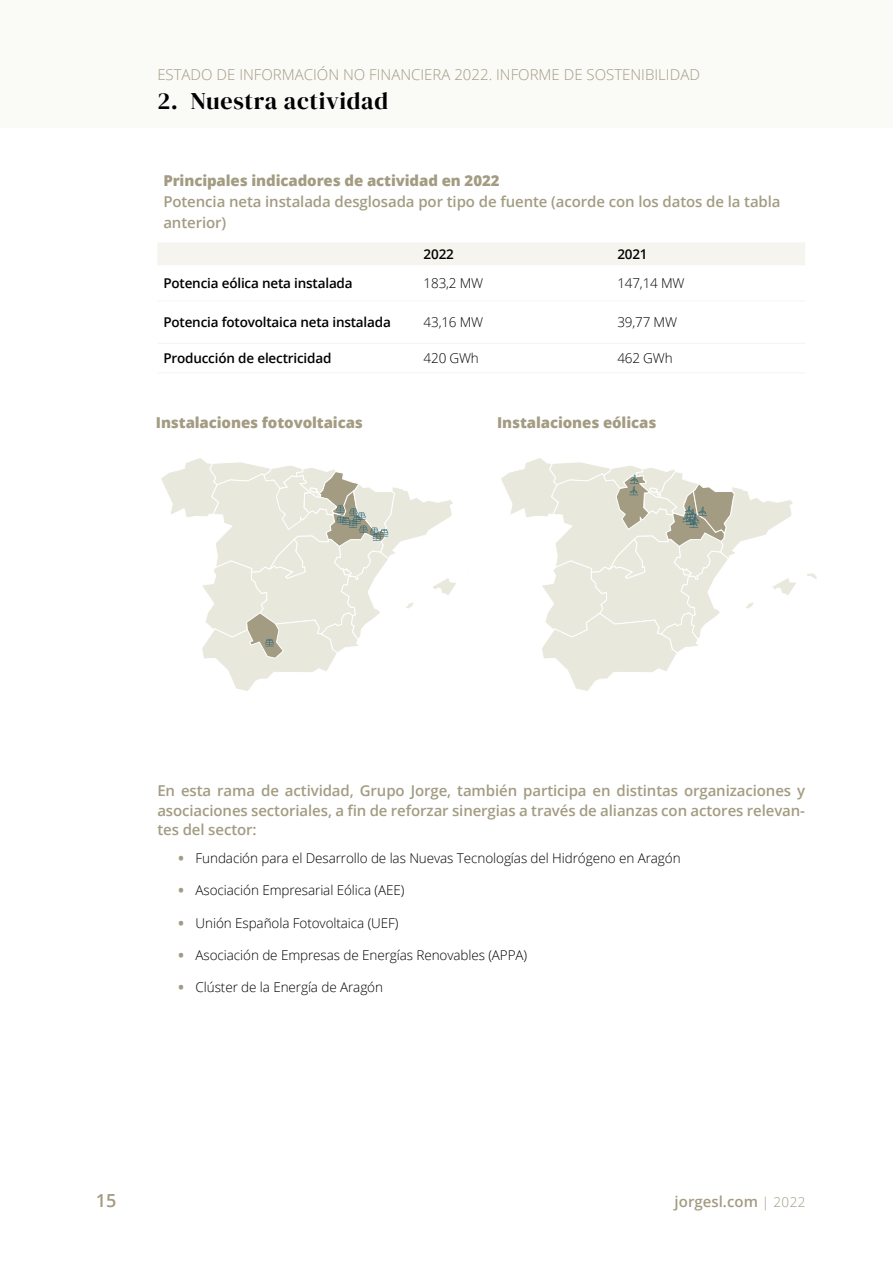
<style>
.page{position:relative;width:893px;height:1263px;background:#fff}
.page>*{position:absolute;margin:0;border:0;box-sizing:border-box;transform-origin:0 0}
.t1{font:24px "DM Serif Display";letter-spacing:.03em;color:#000}
.t2{font:600 18px "Open Sans";color:#a39c82}
.t3{font:600 15px/19.5px "Open Sans";letter-spacing:-.005em;color:#a39c82;text-align:justify}
.t4{font:800 15px "Open Sans";letter-spacing:-.005em;color:#a39c82}
.t5{font:600 15px/21px "Open Sans";letter-spacing:-.005em;color:#a39c82}
.t6{font:300 15px "Open Sans";color:#a49b82}
.t7{font:300 13.5px "Open Sans";letter-spacing:-.005em;color:#000}
.t8{font:600 13.5px "Open Sans";letter-spacing:-.015em;color:#000}
.s1{font-weight:800;color:#a39c82}
.s2{font-weight:300;font-size:13.5px}
</style>
<div class="page">
<div style="left:0;top:0;width:893px;height:128px;background:#fafaf7"></div>
<div style="left:157px;top:243px;width:648px;height:21px;background:#f5f4ef"></div>
<hr style="left:157px;top:264px;width:261px;height:1px;background:#f5f4ef">
<hr style="left:418px;top:264px;width:193px;height:1px;background:#f5f4ef">
<hr style="left:611px;top:264px;width:194px;height:1px;background:#f5f4ef">
<hr style="left:157px;top:300px;width:261px;height:1px;background:#f5f4ef">
<hr style="left:418px;top:300px;width:193px;height:1px;background:#f5f4ef">
<hr style="left:611px;top:300px;width:194px;height:1px;background:#f5f4ef">
<hr style="left:157px;top:343px;width:261px;height:1px;background:#f5f4ef">
<hr style="left:418px;top:343px;width:193px;height:1px;background:#f5f4ef">
<hr style="left:611px;top:343px;width:194px;height:1px;background:#f5f4ef">
<hr style="left:157px;top:372px;width:261px;height:1px;background:#f5f4ef">
<hr style="left:418px;top:372px;width:193px;height:1px;background:#f5f4ef">
<hr style="left:611px;top:372px;width:194px;height:1px;background:#f5f4ef">
<svg style="left:501px;top:458px;width:316px;height:233px"></svg>
<svg style="left:161px;top:458px;width:295px;height:233px"></svg>
<p class="t6" style="left:157px;top:64px;width:544px">ESTADO DE INFORMACIÓN NO FINANCIERA 2022. INFORME DE SOSTENIBILIDAD</p>
<h1 class="t1" style="left:157px;top:87px;width:232px">2. Nuestra actividad</h1>
<p class="t4" style="left:163px;top:169px;width:338px">Principales indicadores de actividad en 2022</p>
<p class="t5" style="left:163px;top:190px;width:619px">Potencia neta instalada desglosada por tipo de fuente (acorde con los datos de la tabla anterior)</p>
<p class="t8" style="left:424px;top:245px;width:32px">2022</p>
<p class="t8" style="left:617px;top:245px;width:32px">2021</p>
<p class="t8" style="left:163px;top:274px;width:191px">Potencia eólica neta instalada</p>
<p class="t7" style="left:424px;top:274px;width:61px">183,2 MW</p>
<p class="t7" style="left:617px;top:274px;width:69px">147,14 MW</p>
<p class="t8" style="left:163px;top:313px;width:229px">Potencia fotovoltaica neta instalada</p>
<p class="t7" style="left:424px;top:313px;width:61px">43,16 MW</p>
<p class="t7" style="left:617px;top:313px;width:61px">39,77 MW</p>
<p class="t8" style="left:163px;top:349px;width:170px">Producción de electricidad</p>
<p class="t7" style="left:424px;top:349px;width:57px">420 GWh</p>
<p class="t7" style="left:617px;top:349px;width:57px">462 GWh</p>
<p class="t4" style="left:156px;top:411px;width:209px">Instalaciones fotovoltaicas</p>
<p class="t4" style="left:497px;top:411px;width:161px">Instalaciones eólicas</p>
<p class="t3" style="left:157px;top:780px;width:649px">En esta rama de actividad, Grupo Jorge, también participa en distintas organizaciones y asociaciones sectoriales, a fin de reforzar sinergias a través de alianzas con actores relevan&shy;tes del sector:</p>
<p class="t7" style="left:179px;top:849px;width:504px"><span class="s1">•</span> Fundación para el Desarrollo de las Nuevas Tecnologías del Hidrógeno en Aragón</p>
<p class="t7" style="left:179px;top:881px;width:227px"><span class="s1">•</span> Asociación Empresarial Eólica (AEE)</p>
<p class="t7" style="left:179px;top:913px;width:221px"><span class="s1">•</span> Unión Española Fotovoltaica (UEF)</p>
<p class="t7" style="left:179px;top:946px;width:350px"><span class="s1">•</span> Asociación de Empresas de Energías Renovables (APPA)</p>
<p class="t7" style="left:179px;top:978px;width:206px"><span class="s1">•</span> Clúster de la Energía de Aragón</p>
<h2 class="t2" style="left:96px;top:1188px;width:22px">15</h2>
<p class="t3" style="left:675px;top:1192px;width:132px">jorgesl.com <span class="s2">| 2022</span></p>
</div>
